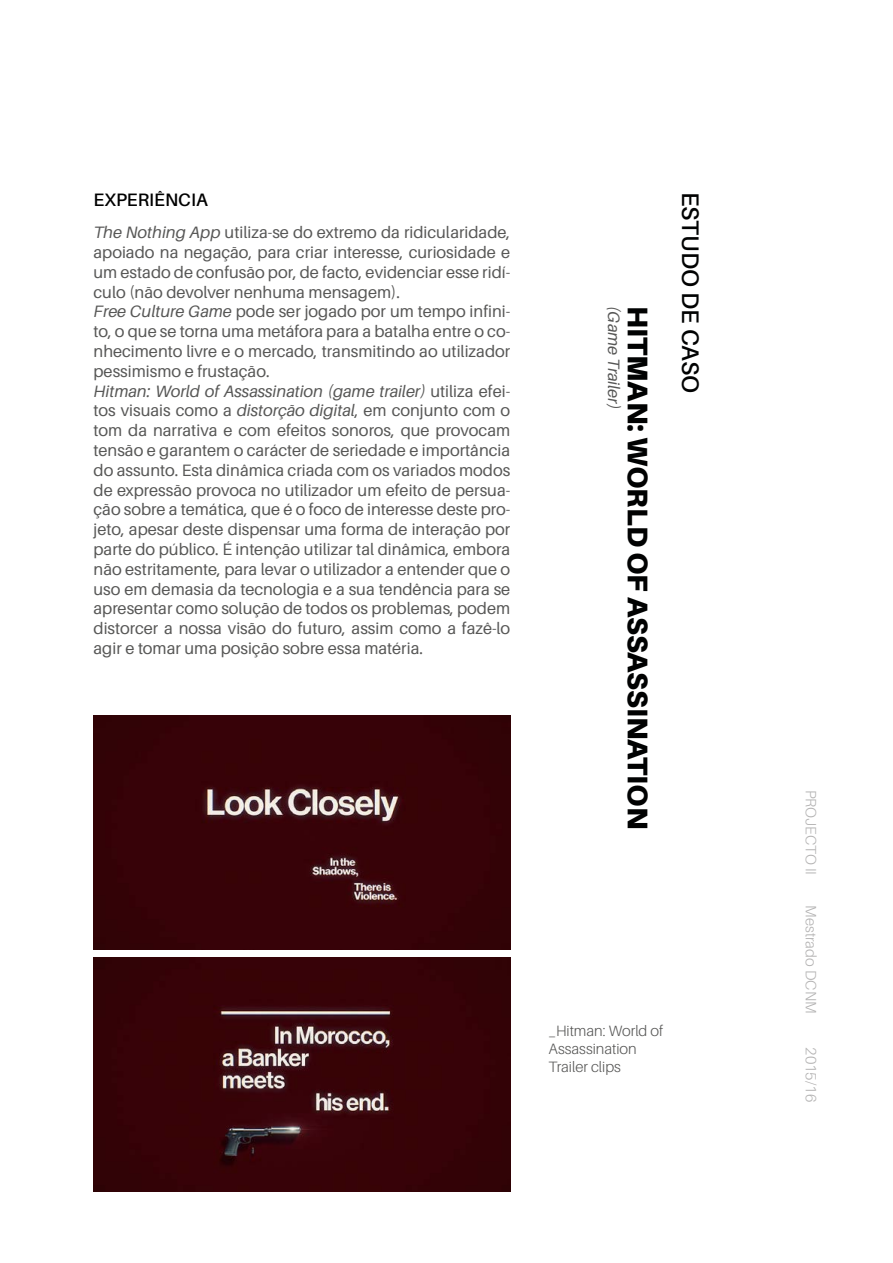
<style>
.page{position:relative;width:893px;height:1263px;background:#fff}
.page>*{position:absolute;margin:0;border:0;box-sizing:border-box;transform-origin:0 0}
.t1{font:900 28.5px "Agape";color:#010202}
.t2{font:600 24px "Agape";color:#010202}
.t3{font:600 18px "Agape";color:#000}
.t4{font:16.5px/19.8px "Agape";color:#575756}
.t5{font:italic 16.5px "Agape";color:#575756}
.t6{font:300 15px/18px "Agape";color:#575756}
.t7{font:300 15px "Agape";color:#b3b2b2}
.s1{font-style:italic}
</style>
<div class="page">
<img style="left:94px;top:715px;width:416px;height:235px">
<img style="left:94px;top:957px;width:416px;height:234px">
<p class="t3" style="left:94px;top:189px;width:116px">EXPERIÊNCIA</p>
<p class="t4" style="left:94px;top:223px;width:418px"><span class="s1">The Nothing App</span> utiliza-se do extremo da ridicularidade, apoiado na negação, para criar interesse, curiosidade e um estado de confusão por, de facto, evidenciar esse ridí&shy;culo (não devolver nenhuma mensagem).<br><span class="s1">Free Culture Game</span> pode ser jogado por um tempo infini&shy;to, o que se torna uma metáfora para a batalha entre o co&shy;nhecimento livre e o mercado, transmitindo ao utilizador pessimismo e frustação.<br><span class="s1">Hitman: World of Assassination (game trailer)</span> utiliza efei&shy;tos visuais como a <span class="s1">distorção digital</span>, em conjunto com o tom da narrativa e com efeitos sonoros, que provocam tensão e garantem o carácter de seriedade e importância do assunto. Esta dinâmica criada com os variados modos de expressão provoca no utilizador um efeito de persua&shy;ção sobre a temática, que é o foco de interesse deste pro&shy;jeto, apesar deste dispensar uma forma de interação por parte do público. É intenção utilizar tal dinâmica, embora não estritamente, para levar o utilizador a entender que o uso em demasia da tecnologia e a sua tendência para se apresentar como solução de todos os problemas, podem distorcer a nossa visão do futuro, assim como a fazê-lo agir e tomar uma posição sobre essa matéria.</p>
<p class="t5" style="left:623px;top:306px;width:105px;rotate:90deg">(Game Trailer)</p>
<h1 class="t1" style="left:654px;top:306px;width:525px;rotate:90deg">HITMAN: WORLD OF ASSASSINATION</h1>
<h2 class="t2" style="left:704px;top:192px;width:203px;rotate:90deg">ESTUDO DE CASO</h2>
<p class="t6" style="left:549px;top:1022px;width:116px">_Hitman: World of<br>Assassination<br>Trailer clips</p>
<p class="t7" style="left:819px;top:789px;width:87px;rotate:90deg">PROJECTO II</p>
<p class="t7" style="left:819px;top:905px;width:110px;rotate:90deg">Mestrado DCNM</p>
<p class="t7" style="left:819px;top:1047px;width:56px;rotate:90deg">2015/16</p>
</div>
